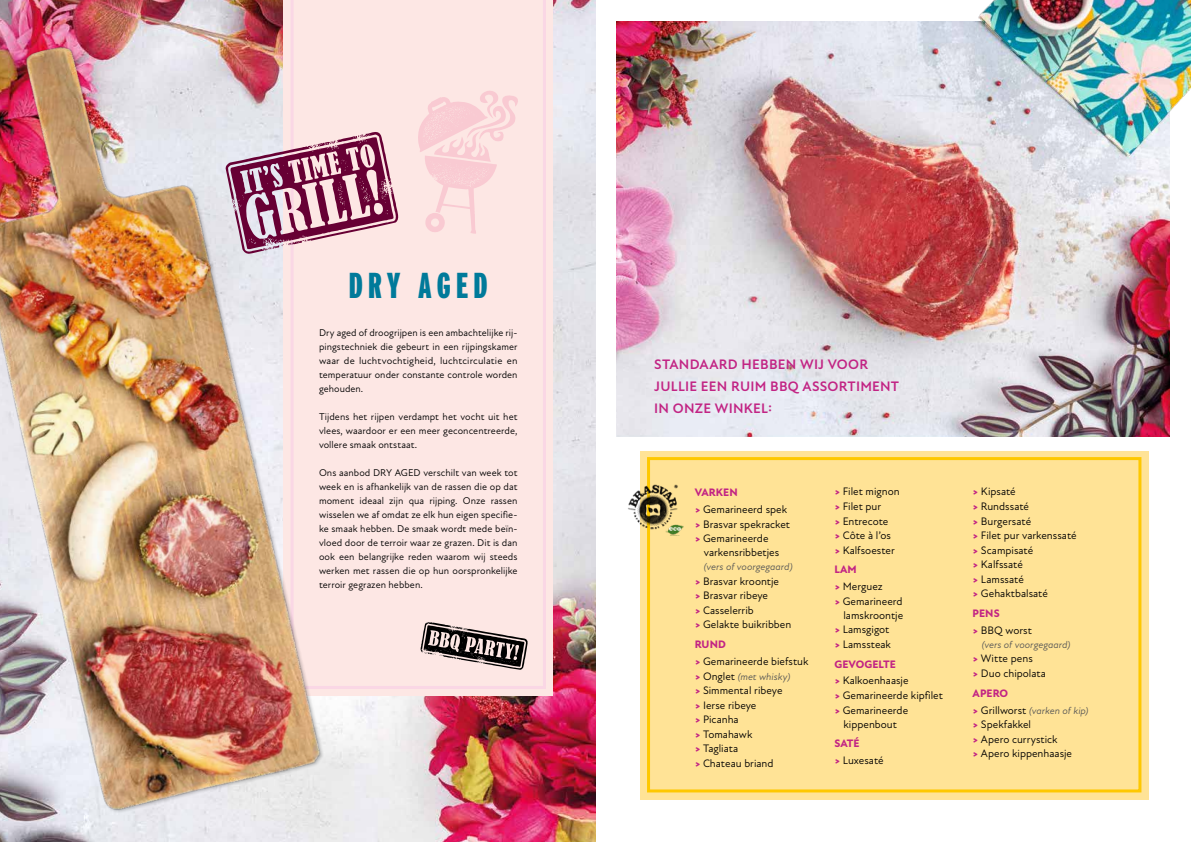
<style>
.page{position:relative;width:1191px;height:842px;background:#fff}
.page>*{position:absolute;margin:0;border:0;box-sizing:border-box;transform-origin:0 0}
.t1{font:900 36px "Interstate Compressed";letter-spacing:.145em;color:#007a9a}
.t2{font:700 14px/22px "New Atten";letter-spacing:.02em;color:#c22484}
.t3{font:11px/14.6px "New Atten";color:#000}
.t4{font:800 11px "New Atten";letter-spacing:.005em;color:#c22484}
.t5{font:10px/14px "New Atten";letter-spacing:.005em;color:#000;text-align:justify}
.t6{font:italic 10px "New Atten";letter-spacing:.005em;color:#575756}
.s1{font-weight:800;color:#c22484}
.s2{font-weight:800;font-size:10px;color:#c22484}
.s3{font-weight:800;font-style:normal;color:#c22484}
.s4{font-style:normal;font-size:11px;color:#000}
</style>
<div class="page">
<img style="left:0;top:0;width:595px;height:842px">
<div style="left:283px;top:0;width:270px;height:696px;background:#fde7e4"></div>
<svg style="left:291px;top:0;width:255px;height:689px"></svg>
<img style="left:617px;top:0;width:574px;height:437px">
<div style="left:640px;top:451px;width:508px;height:348px;background:#ffe396"></div>
<div style="left:647px;top:457px;width:494px;height:335px;border:3px solid #fec800"></div>
<img style="left:0;top:32px;width:337px;height:810px">
<svg style="left:225px;top:131px;width:176px;height:123px"></svg>
<svg style="left:420px;top:622px;width:108px;height:48px"></svg>
<svg style="left:417px;top:90px;width:102px;height:144px"></svg>
<img style="left:628px;top:476px;width:55px;height:60px">
<h1 class="t1" style="left:349px;top:266px;width:140px">DRY AGED</h1>
<p class="t5" style="left:319px;top:325px;width:200px">Dry aged of droogrijpen is een ambachtelijke rij&shy;pingstechniek die gebeurt in een rijpingskamer waar de luchtvochtigheid, luchtcirculatie en temperatuur onder constante controle worden gehouden.</p>
<p class="t5" style="left:319px;top:409px;width:200px">Tijdens het rijpen verdampt het vocht uit het vlees, waardoor er een meer geconcentreerde, vollere smaak ontstaat.</p>
<p class="t5" style="left:319px;top:466px;width:200px">Ons aanbod DRY AGED verschilt van week tot week en is afhankelijk van de rassen die op dat moment ideaal zijn qua rijping. Onze rassen wisselen we af omdat ze elk hun eigen specifie&shy;ke smaak hebben. De smaak wordt mede beïn&shy;vloed door de terroir waar ze grazen. Dit is dan ook een belangrijke reden waarom wij steeds werken met rassen die op hun oorspronkelijke terroir gegrazen hebben.</p>
<h2 class="t2" style="left:654px;top:354px;width:246px">STANDAARD HEBBEN WIJ VOOR<br>JULLIE EEN RUIM BBQ ASSORTIMENT<br>IN ONZE WINKEL:</h2>
<p class="t3" style="left:694px;top:484px;width:94px;line-height:16.8px"><span class="s1">VARKEN<br></span><span class="s2">&gt;</span> Gemarineerd spek</p>
<p class="t3" style="left:694px;top:517px;width:97px"><span class="s2">&gt;</span> Brasvar spekracket <span class="s2">&gt;</span> Gemarineerde</p>
<p class="t3" style="left:704px;top:545px;width:77px">varkensribbetjes</p>
<p class="t6" style="left:704px;top:561px;width:90px">(vers of voorgegaard)</p>
<p class="t3" style="left:694px;top:574px;width:98px"><span class="s2">&gt;</span> Brasvar kroontje<br><span class="s2">&gt;</span> Brasvar ribeye<br><span class="s2">&gt;</span> Casselerrib<br><span class="s2">&gt;</span> Gelakte buikribben</p>
<p class="t3" style="left:694px;top:636px;width:115px;line-height:16.8px"><span class="s1">RUND<br></span><span class="s2">&gt;</span> Gemarineerde biefstuk</p>
<p class="t6" style="left:694px;top:670px;width:97px"><span class="s3">&gt;</span> <span class="s4">Onglet</span> (met whisky)</p>
<p class="t3" style="left:694px;top:683px;width:89px"><span class="s2">&gt;</span> Simmental ribeye <span class="s2">&gt;</span> Ierse ribeye<br><span class="s2">&gt;</span> Picanha<br><span class="s2">&gt;</span> Tomahawk<br><span class="s2">&gt;</span> Tagliata<br><span class="s2">&gt;</span> Chateau briand</p>
<p class="t3" style="left:834px;top:484px;width:67px"><span class="s2">&gt;</span> Filet mignon <span class="s2">&gt;</span> Filet pur<br><span class="s2">&gt;</span> Entrecote<br><span class="s2">&gt;</span> Côte à l’os<br><span class="s2">&gt;</span> Kalfsoester</p>
<p class="t3" style="left:834px;top:561px;width:50px;line-height:16.8px"><span class="s1">LAM<br></span><span class="s2">&gt;</span> Merguez</p>
<p class="t3" style="left:834px;top:594px;width:70px"><span class="s2">&gt;</span> Gemarineerd</p>
<p class="t3" style="left:843px;top:608px;width:61px">lamskroontje</p>
<p class="t3" style="left:834px;top:622px;width:56px"><span class="s2">&gt;</span> Lamsgigot</p>
<p class="t3" style="left:834px;top:637px;width:58px"><span class="s2">&gt;</span> Lamssteak</p>
<p class="t3" style="left:834px;top:656px;width:76px;line-height:16.8px"><span class="s1">GEVOGELTE<br></span><span class="s2">&gt;</span> Kalkoenhaasje</p>
<p class="t3" style="left:834px;top:688px;width:110px"><span class="s2">&gt;</span> Gemarineerde kipfilet</p>
<p class="t3" style="left:834px;top:703px;width:75px"><span class="s2">&gt;</span> Gemarineerde</p>
<p class="t3" style="left:843px;top:717px;width:55px">kippenbout</p>
<p class="t3" style="left:834px;top:735px;width:51px;line-height:16.8px"><span class="s1">SATÉ<br></span><span class="s2">&gt;</span> Luxesaté</p>
<p class="t3" style="left:972px;top:484px;width:106px"><span class="s2">&gt;</span> Kipsaté<br><span class="s2">&gt;</span> Rundssaté<br><span class="s2">&gt;</span> Burgersaté<br><span class="s2">&gt;</span> Filet pur varkenssaté <span class="s2">&gt;</span> Scampisaté<br><span class="s2">&gt;</span> Kalfssaté<br><span class="s2">&gt;</span> Lamssaté<br><span class="s2">&gt;</span> Gehaktbalsaté</p>
<p class="t3" style="left:972px;top:605px;width:61px;line-height:16.8px"><span class="s1">PENS<br></span><span class="s2">&gt;</span> BBQ worst</p>
<p class="t6" style="left:981px;top:639px;width:90px">(vers of voorgegaard)</p>
<p class="t3" style="left:972px;top:652px;width:75px"><span class="s2">&gt;</span> Witte pens<br><span class="s2">&gt;</span> Duo chipolata</p>
<p class="t4" style="left:972px;top:686px;width:37px">APERO</p>
<p class="t6" style="left:972px;top:704px;width:117px"><span class="s3">&gt;</span> <span class="s4">Grillworst</span> (varken of kip)</p>
<p class="t3" style="left:972px;top:717px;width:101px"><span class="s2">&gt;</span> Spekfakkel<br><span class="s2">&gt;</span> Apero currystick<br><span class="s2">&gt;</span> Apero kippenhaasje</p>
</div>
